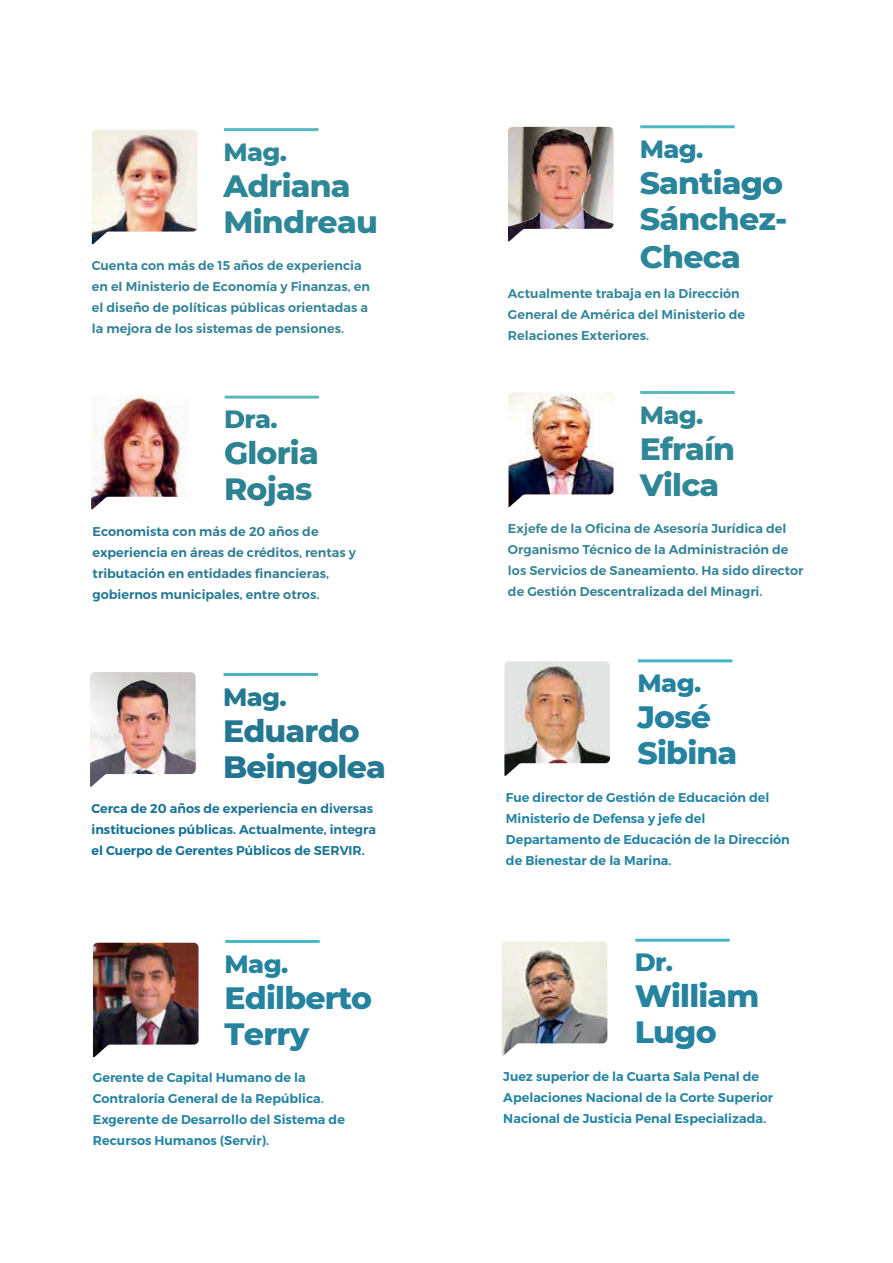
<style>
.page{position:relative;width:893px;height:1263px;background:#fff}
.page>*{position:absolute;margin:0;border:0;box-sizing:border-box;transform-origin:0 0}
.t1{font:800 31.5px/36px "Montserrat";letter-spacing:-.025em;color:#2583a0}
.t2{font:800 25.5px "Montserrat";letter-spacing:-.025em;color:#2583a0}
.t3{font:600 12.75px/21px "Montserrat";color:#2483a3}
</style>
<div class="page">
<img style="left:90px;top:125px;width:645px;height:933px">
<hr style="left:225px;top:940px;width:95px;height:3px;background:#48b7c5">
<img style="left:93px;top:943px;width:106px;height:114px">
<img style="left:504px;top:661px;width:106px;height:115px">
<hr style="left:638px;top:659px;width:94px;height:3px;background:#48b7c5">
<hr style="left:635px;top:939px;width:95px;height:3px;background:#48b7c5">
<img style="left:502px;top:941px;width:105px;height:115px">
<h2 class="t2" style="left:223px;top:133px;width:65px">Mag.</h2>
<h1 class="t1" style="left:223px;top:166px;width:156px">Adriana<br>Mindreau</h1>
<p class="t3" style="left:92px;top:256px;width:280px">Cuenta con más de 15 años de experiencia en el Ministerio de Economía y Finanzas, en el diseño de políticas públicas orientadas a la mejora de los sistemas de pensiones.</p>
<h2 class="t2" style="left:224px;top:401px;width:55px">Dra.</h2>
<h1 class="t1" style="left:224px;top:433px;width:96px">Gloria<br>Rojas</h1>
<p class="t3" style="left:93px;top:521px;width:265px">Economista con más de 20 años de experiencia en áreas de créditos, rentas y tributación en entidades financieras, gobiernos municipales, entre otros.</p>
<h2 class="t2" style="left:223px;top:678px;width:65px">Mag.</h2>
<h1 class="t1" style="left:223px;top:711px;width:164px">Eduardo<br>Beingolea</h1>
<p class="t3" style="left:92px;top:798px;width:286px">Cerca de 20 años de experiencia en diversas instituciones públicas. Actualmente, integra el Cuerpo de Gerentes Públicos de SERVIR.</p>
<h2 class="t2" style="left:225px;top:945px;width:65px">Mag.</h2>
<h1 class="t1" style="left:225px;top:978px;width:149px">Edilberto<br>Terry</h1>
<p class="t3" style="left:93px;top:1067px;width:254px">Gerente de Capital Humano de la Contraloría General de la República.<br>Exgerente de Desarrollo del Sistema de Recursos Humanos (Servir).</p>
<h2 class="t2" style="left:640px;top:130px;width:65px">Mag.</h2>
<h1 class="t1" style="left:640px;top:163px;width:149px;line-height:36.9px">Santiago<br>Sánchez-<br>Checa</h1>
<p class="t3" style="left:508px;top:283px;width:239px">Actualmente trabaja en la Dirección<br>General de América del Ministerio de<br>Relaciones Exteriores.</p>
<h2 class="t2" style="left:640px;top:396px;width:65px">Mag.</h2>
<h1 class="t1" style="left:640px;top:429px;width:97px">Efraín<br>Vilca</h1>
<p class="t3" style="left:508px;top:518px;width:297px">Exjefe de la Oficina de Asesoría Jurídica del Organismo Técnico de la Administración de los Servicios de Saneamiento. Ha sido director de Gestión Descentralizada del Minagri.</p>
<h2 class="t2" style="left:637px;top:664px;width:65px">Mag.</h2>
<h1 class="t1" style="left:637px;top:697px;width:102px">José<br>Sibina</h1>
<p class="t3" style="left:506px;top:787px;width:285px">Fue director de Gestión de Educación del Ministerio de Defensa y jefe del Departamento de Educación de la Dirección de Bienestar de la Marina.</p>
<h2 class="t2" style="left:635px;top:944px;width:40px">Dr.</h2>
<h1 class="t1" style="left:635px;top:976px;width:126px">William<br>Lugo</h1>
<p class="t3" style="left:503px;top:1066px;width:271px">Juez superior de la Cuarta Sala Penal de<br>Apelaciones Nacional de la Corte Superior<br>Nacional de Justicia Penal Especializada.</p>
</div>
